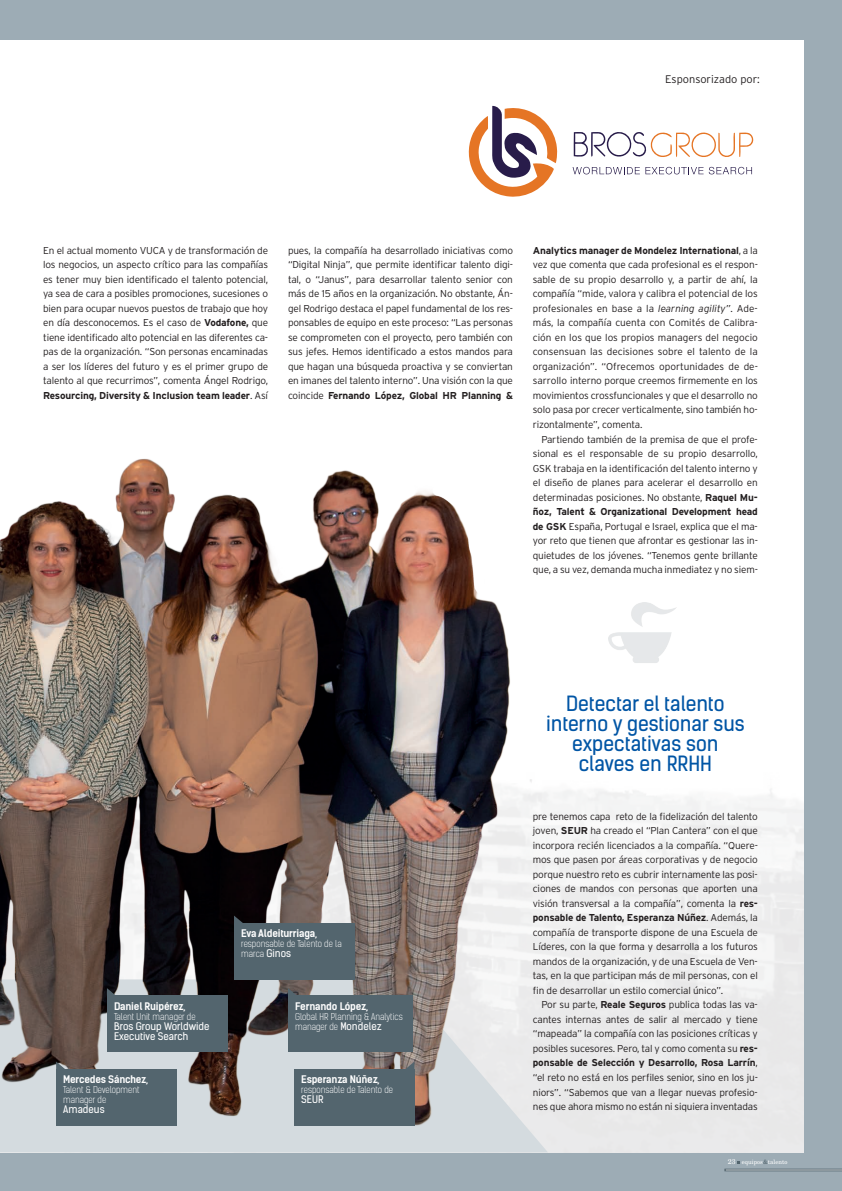
<style>
.page{position:relative;width:842px;height:1191px;background:#fff}
.page>*{position:absolute;margin:0;border:0;box-sizing:border-box;transform-origin:0 0}
.DES_Destacat{font:20px/20px "Kelson Sans";color:#0155a5;text-align:center}
.t1{font:300 11px "Interstate";color:#231f20}
.DES_Text_Sagnat{font:300 10px/14.5px "Interstate";letter-spacing:-.015em;color:#231f20;text-align:justify}
.t2{font:700 10px "Kelson Sans";letter-spacing:-.02em;color:#fff}
.t3{font:10px/10px "Kelson Sans";color:#fff}
.t4{font:300 9px/10px "Kelson Sans";color:#fff}
.t5{font:6px "New Century Schlbk LT";color:#fff}
.s1{font-weight:700}
.s2{font-style:italic}
.s3{font-weight:400;font-size:10px}
.s4{font-size:7px}
.s5{color:#53656e}
</style>
<div class="page">
<div style="left:0;top:0;width:842px;height:1190px;background:#9dacb5"></div>
<div style="left:0;top:40px;width:803px;height:1111px;background:#fff"></div>
<svg style="left:724px;top:1161px;width:118px;height:9px"></svg>
<svg style="left:0;top:979px;width:548px;height:172px;fill:#d4dbdf"></svg>
<img style="left:609px;top:602px;width:68px;height:61px">
<img style="left:0;top:458px;width:531px;height:686px">
<svg style="left:404px;top:1061px;width:10px;height:7px"></svg>
<div style="left:294px;top:1068px;width:120px;height:57px;background:#53656e"></div>
<svg style="left:56px;top:1061px;width:10px;height:7px"></svg>
<div style="left:56px;top:1068px;width:120px;height:57px;background:#53656e"></div>
<svg style="left:107px;top:987px;width:10px;height:7px"></svg>
<div style="left:107px;top:994px;width:120px;height:57px;background:#53656e"></div>
<svg style="left:288px;top:987px;width:10px;height:7px"></svg>
<div style="left:288px;top:994px;width:124px;height:57px;background:#53656e"></div>
<svg style="left:234px;top:915px;width:10px;height:7px"></svg>
<div style="left:234px;top:922px;width:120px;height:57px;background:#53656e"></div>
<svg style="left:469px;top:106px;width:88px;height:91px"></svg>
<svg style="left:572px;top:167px;width:180px;height:7px"></svg>
<svg style="left:573px;top:132px;width:180px;height:25px"></svg>
<p class="t1" style="left:665px;top:73px;width:96px">Esponsorizado por:</p>
<p class="DES_Text_Sagnat" style="left:43px;top:243px;width:226px">En el actual momento VUCA y de transformación de los negocios, un aspecto crítico para las compañías es tener muy bien identificado el talento potencial, ya sea de cara a posibles promociones, sucesiones o bien para ocupar nuevos puestos de trabajo que hoy en día desconocemos. Es el caso de <span class="s1">Vodafone,</span> que tiene identificado alto potencial en las diferentes ca&shy;pas de la organización. “Son personas encaminadas a ser los líderes del futuro y es el primer grupo de talento al que recurrimos”, comenta Ángel Rodrigo, <span class="s1">Resourcing, Diversity &amp; Inclusion team leader</span>. Así</p>
<p class="DES_Text_Sagnat" style="left:288px;top:243px;width:226px">pues, la compañía ha desarrollado iniciativas como “Digital Ninja”, que permite identificar talento digi&shy;tal, o “Janus”, para desarrollar talento senior con más de 15 años en la organización. No obstante, Án&shy;gel Rodrigo destaca el papel fundamental de los res&shy;ponsables de equipo en este proceso: “Las personas se comprometen con el proyecto, pero también con sus jefes. Hemos identificado a estos mandos para que hagan una búsqueda proactiva y se conviertan en imanes del talento interno”. Una visión con la que coincide <span class="s1">Fernando López, Global HR Planning &amp;</span></p>
<p class="DES_Text_Sagnat" style="left:533px;top:243px;width:226px"><span class="s1">Analytics manager de Mondelez International</span>, a la vez que comenta que cada profesional es el respon&shy;sable de su propio desarrollo y, a partir de ahí, la compañía “mide, valora y calibra el potencial de los profesionales en base a la <span class="s2">learning agility”</span>. Ade&shy;más, la compañía cuenta con Comités de Calibra&shy;ción en los que los propios managers del negocio consensuan las decisiones sobre el talento de la organización”. “Ofrecemos oportunidades de de&shy;sarrollo interno porque creemos firmemente en los movimientos crossfuncionales y que el desarrollo no solo pasa por crecer verticalmente, sino también ho&shy;rizontalmente”, comenta.</p>
<p class="DES_Text_Sagnat" style="left:533px;top:431px;width:226px;text-indent:9px">Partiendo también de la premisa de que el profe&shy;sional es el responsable de su propio desarrollo, GSK trabaja en la identificación del talento interno y el diseño de planes para acelerar el desarrollo en determinadas posiciones. No obstante, <span class="s1">Raquel Mu&shy;ñoz, Talent &amp; Organizational Development head de GSK</span> España, Portugal e Israel, explica que el ma&shy;yor reto que tienen que afrontar es gestionar las in&shy;quietudes de los jóvenes. “Tenemos gente brillante que, a su vez, demanda mucha inmediatez y no siem-</p>
<p class="t2" style="left:114px;top:999px;width:73px">Daniel Ruipérez,</p>
<p class="t4" style="left:114px;top:1011px;width:83px">Talent Unit manager de</p>
<p class="t3" style="left:114px;top:1020px;width:97px">Bros Group Worldwide<br>Executive Search</p>
<p class="t2" style="left:63px;top:1073px;width:87px">Mercedes Sánchez,</p>
<p class="t4" style="left:63px;top:1084px;width:78px">Talent &amp; Development manager de</p>
<p class="t3" style="left:63px;top:1104px;width:43px">Amadeus</p>
<p class="t2" style="left:241px;top:927px;width:78px">Eva Aldeiturriaga,</p>
<p class="t4" style="left:241px;top:938px;width:102px">responsable de Talento de la</p>
<p class="t4" style="left:241px;top:948px;width:51px">marca <span class="s3">Ginos</span></p>
<p class="t2" style="left:295px;top:999px;width:74px">Fernando López,</p>
<p class="t4" style="left:295px;top:1011px;width:109px">Global HR Planning &amp; Analytics manager de <span class="s3">Mondelez</span></p>
<p class="t2" style="left:301px;top:1073px;width:80px">Esperanza Núñez,</p>
<p class="t4" style="left:301px;top:1084px;width:93px">responsable de Talento de</p>
<p class="t3" style="left:301px;top:1094px;width:24px">SEUR</p>
<p class="DES_Destacat" style="left:546px;top:693px;width:200px">Detectar el talento interno y gestionar sus expectativas son claves en RRHH</p>
<p class="DES_Text_Sagnat" style="left:533px;top:808px;width:226px">pre tenemos capa reto de la fidelización del talento joven, <span class="s1">SEUR</span> ha creado el “Plan Cantera” con el que incorpora recién licenciados a la compañía. “Quere&shy;mos que pasen por áreas corporativas y de negocio porque nuestro reto es cubrir internamente las posi&shy;ciones de mandos con personas que aporten una visión transversal a la compañía”, comenta la <span class="s1">res&shy;ponsable de Talento, Esperanza Núñez</span>. Además, la compañía de transporte dispone de una Escuela de Líderes, con la que forma y desarrolla a los futuros mandos de la organización, y de una Escuela de Ven&shy;tas, en la que participan más de mil personas, con el fin de desarrollar un estilo comercial único”.</p>
<p class="DES_Text_Sagnat" style="left:533px;top:997px;width:226px;text-indent:9px">Por su parte, <span class="s1">Reale Seguros</span> publica todas las va&shy;cantes internas antes de salir al mercado y tiene “mapeada” la compañía con las posiciones críticas y posibles sucesores. Pero, tal y como comenta su <span class="s1">res&shy;ponsable de Selección y Desarrollo, Rosa Larrín</span>, “el reto no está en los perfiles senior, sino en los ju&shy;niors”. “Sabemos que van a llegar nuevas profesio&shy;nes que ahora mismo no están ni siquiera inventadas</p>
<p class="t5" style="left:728px;top:1158px;width:61px"><span class="s4">23</span> equipos<span class="s5">&amp;</span>talento</p>
</div>
